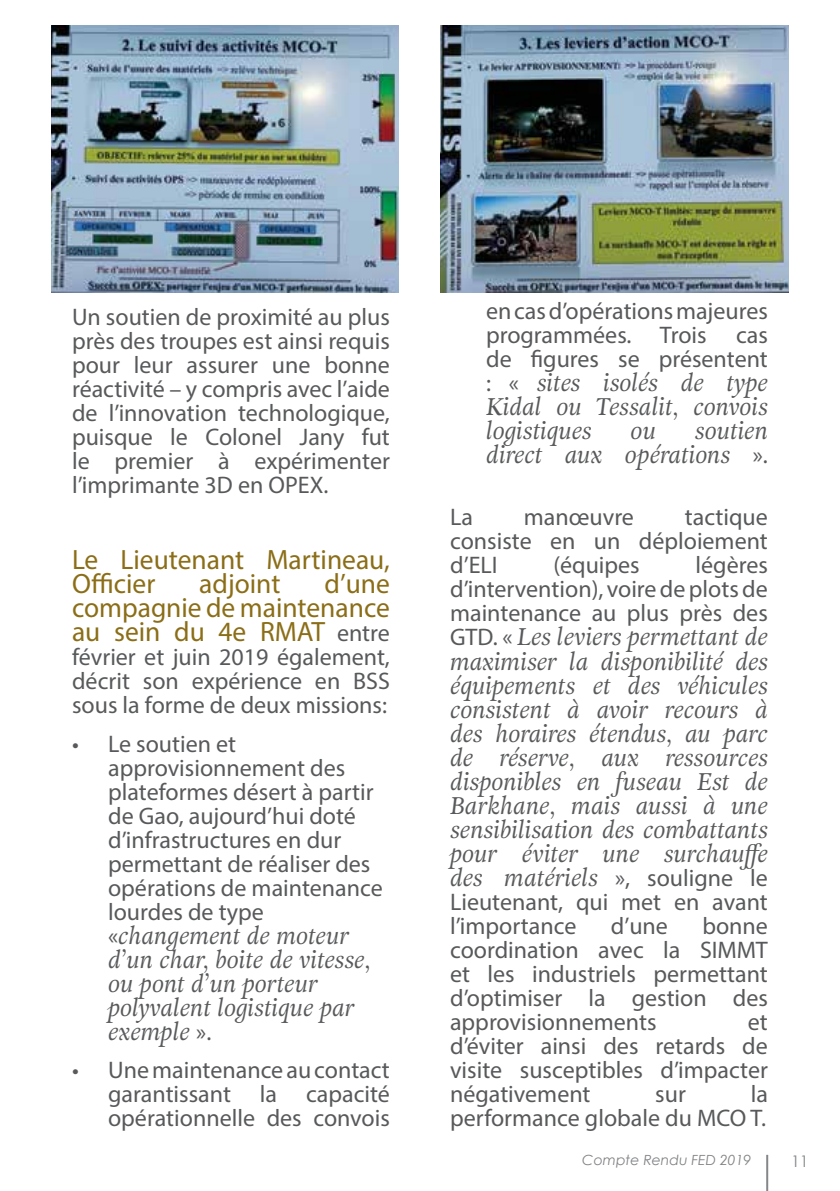
<style>
.page{position:relative;width:840px;height:1191px;background:#fff}
.page>*{position:absolute;margin:0;border:0;box-sizing:border-box;transform-origin:0 0}
.t1{font:28px/24px "Myriad Pro";color:#8b6e17}
.t2{font:24px/24px "Myriad Pro";color:#58595b;text-align:justify}
.t3{font:italic 24px/24px "Adriane Text";color:#58595b;text-align:justify}
.t4{font:16px "Century Gothic";color:#848688}
.t5{font:italic 14px "Century Gothic";color:#808285}
.s1{font-size:24px;color:#58595b}
.s2{font-family:"Myriad Pro";font-style:normal}
</style>
<div class="page">
<img style="left:51px;top:26px;width:348px;height:266px">
<img style="left:441px;top:26px;width:347px;height:266px">
<hr style="left:765px;top:1154px;width:2px;height:37px;background:#848688">
<p class="t2" style="left:72px;top:304px;width:319px">Un soutien de proximité au plus près des troupes est ainsi requis pour leur assurer une bonne réactivité – y compris avec l’aide de l’innovation technologique, puisque le Colonel Jany fut le premier à expérimenter l’imprimante 3D en OPEX.</p>
<p class="t1" style="left:72px;top:547px;width:319px">Le Lieutenant Martineau,<br>Officier</p>
<p class="t1" style="left:72px;top:571px;width:319px;text-align:justify;text-indent:252px">d’une compagnie de maintenance au sein du 4e RMAT <span class="s1">entre</span></p>
<p class="t2" style="left:72px;top:645px;width:319px">février et juin 2019 également, décrit son expérience en BSS sous la forme de deux missions:</p>
<p class="t2" style="left:108px;top:731px;width:276px;text-align:left;text-indent:-36px">• Le soutien et approvisionnement des plateformes désert à partir de Gao, aujourd’hui doté d’infrastructures en dur permettant de réaliser des opérations de maintenance lourdes de type</p>
<p class="t3" style="left:108px;top:923px;width:264px;text-align:left"><span class="s2">«</span>changement de moteur d’un char, boite de vitesse, ou pont d’un porteur polyvalent logistique par exemple <span class="s2">».</span></p>
<p class="t2" style="left:108px;top:1057px;width:283px;text-indent:-36px">• Une maintenance au contact garantissant la capacité opérationnelle des convois</p>
<p class="t1" style="left:199px;top:571px;width:83px">adjoint</p>
<p class="t2" style="left:486px;top:299px;width:283px">en cas d’opérations majeures programmées. Trois cas de figures se présentent</p>
<p class="t3" style="left:486px;top:371px;width:283px"><span class="s2">: «</span> sites isolés de type Kidal ou Tessalit, convois logistiques</p>
<p class="t3" style="left:486px;top:419px;width:283px;text-align:right">soutien<br>direct aux opérations <span class="s2">».</span></p>
<p class="t3" style="left:630px;top:419px;width:27px">ou</p>
<p class="t2" style="left:450px;top:505px;width:319px;text-indent:235px">tactique consiste en un déploiement d’ELI</p>
<p class="t2" style="left:450px;top:505px;width:24px">La</p>
<p class="t2" style="left:523px;top:505px;width:112px">manœuvre</p>
<p class="t2" style="left:450px;top:553px;width:319px;text-indent:245px">légères d’intervention), voire de plots de maintenance au plus près des</p>
<p class="t3" style="left:450px;top:625px;width:319px"><span class="s2">GTD. «</span> Les leviers permettant de maximiser la disponibilité des équipements et des véhicules consistent à avoir recours à des horaires étendus, au parc de réserve, aux ressources disponibles en fuseau Est de Barkhane, mais aussi à une sensibilisation des combattants pour éviter une surchauffe des matériels <span class="s2">», souligne le</span></p>
<p class="t2" style="left:450px;top:889px;width:319px">Lieutenant, qui met en avant l’importance</p>
<p class="t2" style="left:553px;top:553px;width:88px">(équipes</p>
<p class="t2" style="left:450px;top:913px;width:319px;text-indent:252px">bonne coordination avec la SIMMT et les industriels permettant d’optimiser la gestion des approvisionnements</p>
<p class="t2" style="left:610px;top:913px;width:59px">d’une</p>
<p class="t2" style="left:450px;top:1009px;width:319px;text-indent:298px">et d’éviter ainsi des retards de visite susceptibles d’impacter négativement</p>
<p class="t2" style="left:450px;top:1081px;width:319px;text-align:right">la<br>performance globale du MCO T.</p>
<p class="t5" style="left:582px;top:1150px;width:170px">Compte Rendu FED 2019</p>
<p class="t4" style="left:790px;top:1149px;width:19px">11</p>
<p class="t2" style="left:655px;top:1081px;width:32px">sur</p>
</div>
